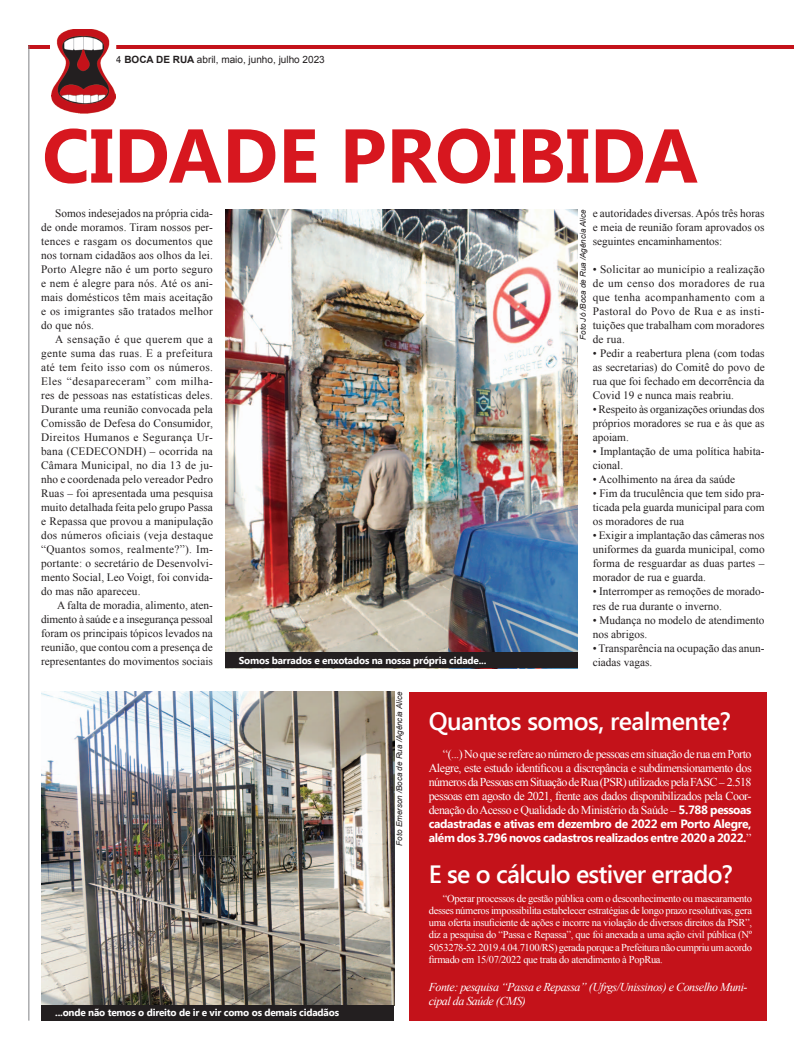
<style>
.page{position:relative;width:794px;height:1049px;background:#fff}
.page>*{position:absolute;margin:0;border:0;box-sizing:border-box;transform-origin:0 0}
.t1{font:700 76px "Segoe UI";color:#d7171f}
.t2{font:600 25px "Segoe UI";letter-spacing:-.03em;color:#fff}
.t3{font:12px/14px "Times New Roman";letter-spacing:-.04em;color:#fff;text-align:justify}
.t4{font:700 12px/14px "Segoe UI";letter-spacing:-.03em;color:#fff}
.t5{font:italic 12px/14px "Times New Roman";letter-spacing:-.04em;color:#fff}
.t6{font:11.3px/14px "Times New Roman";color:#231f20;text-align:justify}
.t7{font:10.5px/12px "Times New Roman";letter-spacing:-.03em;color:#fff;text-align:justify}
.t8{font:700 10px "Segoe UI";letter-spacing:-.02em;color:#fff}
.t9{font:10px "Arial";color:#231f20}
.t10{font:italic 8px "Arial";color:#231f20}
.s1{font-weight:700}
.s2{font-size:11px}
.s3{font-family:"Segoe UI";font-weight:700}
.s4{font-family:"Times New Roman";font-weight:400}
</style>
<div class="page">
<hr style="left:28px;top:45px;width:766px;height:3px;background:#c4121a">
<hr style="left:28px;top:45px;width:1px;height:975px;background:#808285">
<svg style="left:50px;top:45px;width:42px;height:69px"></svg>
<img style="left:52px;top:29px;width:64px;height:84px">
<img style="left:225px;top:210px;width:353px;height:442px">
<img style="left:41px;top:692px;width:353px;height:313px">
<div style="left:409px;top:692px;width:358px;height:328px;background:#c4121a"></div>
<div style="left:225px;top:652px;width:353px;height:16px;background:#231f20"></div>
<div style="left:41px;top:1005px;width:353px;height:15px;background:#231f20"></div>
<p class="t9" style="left:116px;top:53px;width:210px">4 <span class="s1">BOCA DE RUA</span> abril, maio, junho, julho 2023</p>
<h1 class="t1" style="left:42px;top:101px;width:657px">CIDADE PROIBIDA</h1>
<p class="t6" style="left:41px;top:206px;width:173px;text-indent:14px">Somos indesejados na própria cida&shy;de onde moramos. Tiram nossos per&shy;tences e rasgam os documentos que nos tornam cidadãos aos olhos da lei.<br>Porto Alegre não é um porto seguro e nem é alegre para nós. Até os ani&shy;mais domésticos têm mais aceitação e os imigrantes são tratados melhor do que nós.</p>
<p class="t6" style="left:41px;top:332px;width:173px;text-indent:14px">A sensação é que querem que a gente suma das ruas. E a prefeitura até tem feito isso com os números.<br>Eles “desapareceram” com milha&shy;res de pessoas nas estatísticas deles.<br>Durante uma reunião convocada pela Comissão de Defesa do Consumidor, Direitos Humanos e Segurança Ur&shy;bana (CEDECONDH) <span class="s2">–</span> ocorrida na Câmara Municipal, no dia 13 de ju&shy;nho e coordenada pelo vereador Pedro Ruas <span class="s2">–</span> foi apresentada uma pesquisa muito detalhada feita pelo grupo Passa e Repassa que provou a manipulação dos números oficiais (veja destaque “Quantos somos, realmente?”). Im&shy;portante: o secretário de Desenvolvi&shy;mento Social, Leo Voigt, foi convida&shy;do mas não apareceu.</p>
<p class="t6" style="left:41px;top:598px;width:173px;text-indent:16px">A falta de moradia, alimento, aten&shy;dimento à saúde e a insegurança pessoal foram os principais tópicos levados na reunião, que contou com a presença de representantes do movimentos sociais</p>
<p class="t8" style="left:239px;top:653px;width:249px">Somos barrados e enxotados na nossa própria cidade...</p>
<p class="t6" style="left:593px;top:206px;width:173px">e autoridades diversas. Após três horas e meia de reunião foram aprovados os seguintes encaminhamentos:</p>
<p class="t6" style="left:593px;top:262px;width:173px">• Solicitar ao município a realização de um censo dos moradores de rua que tenha acompanhamento com a Pastoral do Povo de Rua e as insti&shy;tuições que trabalham com moradores de rua.</p>
<p class="t6" style="left:593px;top:346px;width:173px">• Pedir a reabertura plena (com todas as secretarias) do Comitê do povo de rua que foi fechado em decorrência da Covid 19 e nunca mais reabriu.</p>
<p class="t6" style="left:593px;top:402px;width:173px">• Respeito às organizações oriundas dos próprios moradores se rua e às que as apoiam.</p>
<p class="t6" style="left:593px;top:444px;width:173px">• Implantação de uma política habita&shy;cional.</p>
<p class="t6" style="left:593px;top:472px;width:144px">• Acolhimento na área da saúde</p>
<p class="t6" style="left:593px;top:486px;width:173px">• Fim da truculência que tem sido pra&shy;ticada pela guarda municipal para com os moradores de rua</p>
<p class="t6" style="left:593px;top:528px;width:173px">• Exigir a implantação das câmeras nos uniformes da guarda municipal, como forma de resguardar as duas partes – morador de rua e guarda.</p>
<p class="t6" style="left:593px;top:584px;width:173px">• Interromper as remoções de morado&shy;res de rua durante o inverno.</p>
<p class="t6" style="left:593px;top:612px;width:173px">• Mudança no modelo de atendimento nos abrigos.</p>
<p class="t6" style="left:593px;top:640px;width:173px">• Transparência na ocupação das anun&shy;ciadas vagas.</p>
<p class="t10" style="left:578px;top:340px;width:132px;rotate:-90deg">Foto Jó /Boca de Rua /Agência Alice</p>
<p class="t10" style="left:394px;top:846px;width:155px;rotate:-90deg">Foto Emerson /Boca de Rua /Agência Alice</p>
<h2 class="t2" style="left:429px;top:703px;width:304px">Quantos somos, realmente?</h2>
<p class="t3" style="left:429px;top:746px;width:324px;text-indent:14px">“(...) No que se refere ao número de pessoas em situação de rua em Porto Alegre, este estudo identificou a discrepância e subdimensionamento dos números da Pessoas em Situação de Rua (PSR) utilizados pela FASC <span class="s2">–</span> 2.518 pessoas em agosto de 2021, frente aos dados disponibilizados pela Coor&shy;denação do Acesso e Qualidade do Ministério da Saúde <span class="s2">–</span> <span class="s3">5.788 pessoas</span></p>
<p class="t4" style="left:429px;top:816px;width:324px">cadastradas e ativas em dezembro de 2022 em Porto Alegre, além dos 3.796 novos cadastros realizados entre 2020 a 2022.<span class="s4">”</span></p>
<p class="t8" style="left:55px;top:1005px;width:285px">...onde não temos o direito de ir e vir como os demais cidadãos</p>
<h2 class="t2" style="left:429px;top:857px;width:306px">E se o cálculo estiver errado?</h2>
<p class="t7" style="left:429px;top:893px;width:325px;text-indent:14px">“Operar processos de gestão pública com o desconhecimento ou mascaramento desses números impossibilita estabelecer estratégias de longo prazo resolutivas, gera uma oferta insuficiente de ações e incorre na violação de diversos direitos da PSR”, diz a pesquisa do “Passa e Repassa”, que foi anexada a uma ação civil pública (Nº 5053278-52.2019.4.04.7100/RS) gerada porque a Prefeitura não cumpriu um acordo firmado em 15/07/2022 que trata do atendimento à PopRua.</p>
<p class="t5" style="left:429px;top:979px;width:320px">Fonte: pesquisa “Passa e Repassa” (Ufrgs/Unissinos) e Conselho Muni&shy;cipal da Saúde (CMS)</p>
</div>
